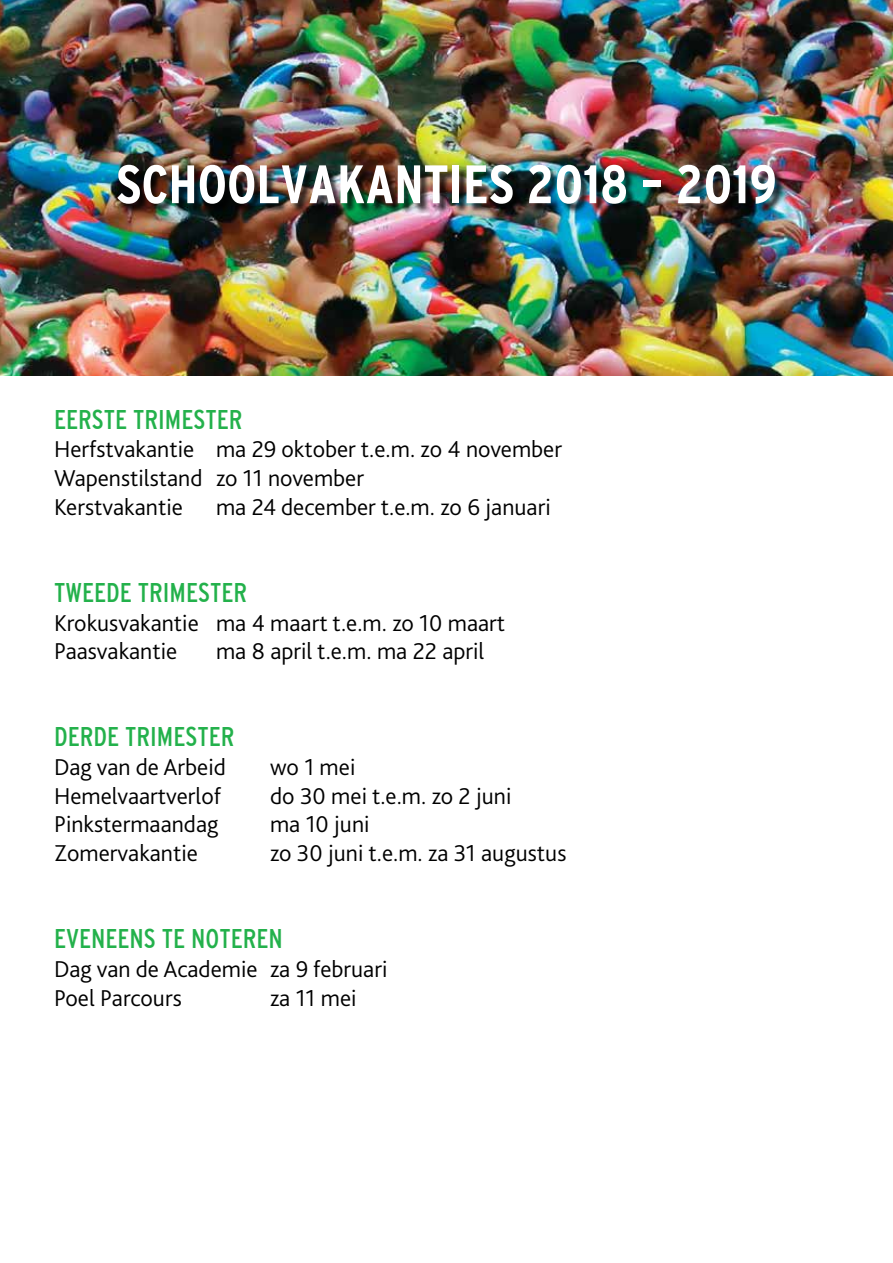
<style>
.page{position:relative;width:893px;height:1263px;background:#fff}
.page>*{position:absolute;margin:0;border:0;box-sizing:border-box;transform-origin:0 0}
.t1{font:700 condensed 54px "Interstate";color:#fff}
.t2{font:condensed 27px "Interstate";color:#23b14b}
.t3{font:300 24px/28.8px "Bliss 2";color:#000}
</style>
<div class="page">
<img style="left:0;top:0;width:893px;height:375px">
<div style="left:119px;top:166px;width:667px;height:49px;background:#000;opacity:.75"></div>
<h1 class="t1" style="left:116px;top:154px;width:662px">SCHOOLVAKANTIES 2018 – 2019</h1>
<p class="t2" style="left:54px;top:404px;width:190px">EERSTE TRIMESTER</p>
<p class="t3" style="left:54px;top:434px;width:510px">Herfstvakantie ma 29 oktober t.e.m. zo 4 november<br>Wapenstilstand zo 11 november<br>Kerstvakantie</p>
<p class="t3" style="left:216px;top:492px;width:336px">ma 24 december t.e.m. zo 6 januari</p>
<p class="t2" style="left:54px;top:577px;width:195px">TWEEDE TRIMESTER</p>
<p class="t3" style="left:54px;top:607px;width:453px">Krokusvakantie ma 4 maart t.e.m. zo 10 maart<br>Paasvakantie</p>
<p class="t3" style="left:216px;top:636px;width:270px">ma 8 april t.e.m. ma 22 april</p>
<p class="t2" style="left:54px;top:721px;width:182px">DERDE TRIMESTER</p>
<p class="t3" style="left:54px;top:752px;width:173px">Dag van de Arbeid</p>
<p class="t3" style="left:270px;top:752px;width:87px">wo 1 mei</p>
<p class="t3" style="left:54px;top:781px;width:169px">Hemelvaartverlof</p>
<p class="t3" style="left:270px;top:781px;width:243px">do 30 mei t.e.m. zo 2 juni</p>
<p class="t3" style="left:54px;top:809px;width:166px">Pinkstermaandag</p>
<p class="t3" style="left:270px;top:809px;width:101px">ma 10 juni</p>
<p class="t3" style="left:54px;top:838px;width:145px">Zomervakantie</p>
<p class="t3" style="left:270px;top:838px;width:298px">zo 30 juni t.e.m. za 31 augustus</p>
<p class="t2" style="left:54px;top:923px;width:230px">EVENEENS TE NOTEREN</p>
<p class="t3" style="left:54px;top:954px;width:335px">Dag van de Academie za 9 februari<br>Poel Parcours</p>
<p class="t3" style="left:270px;top:982px;width:88px">za 11 mei</p>
</div>
